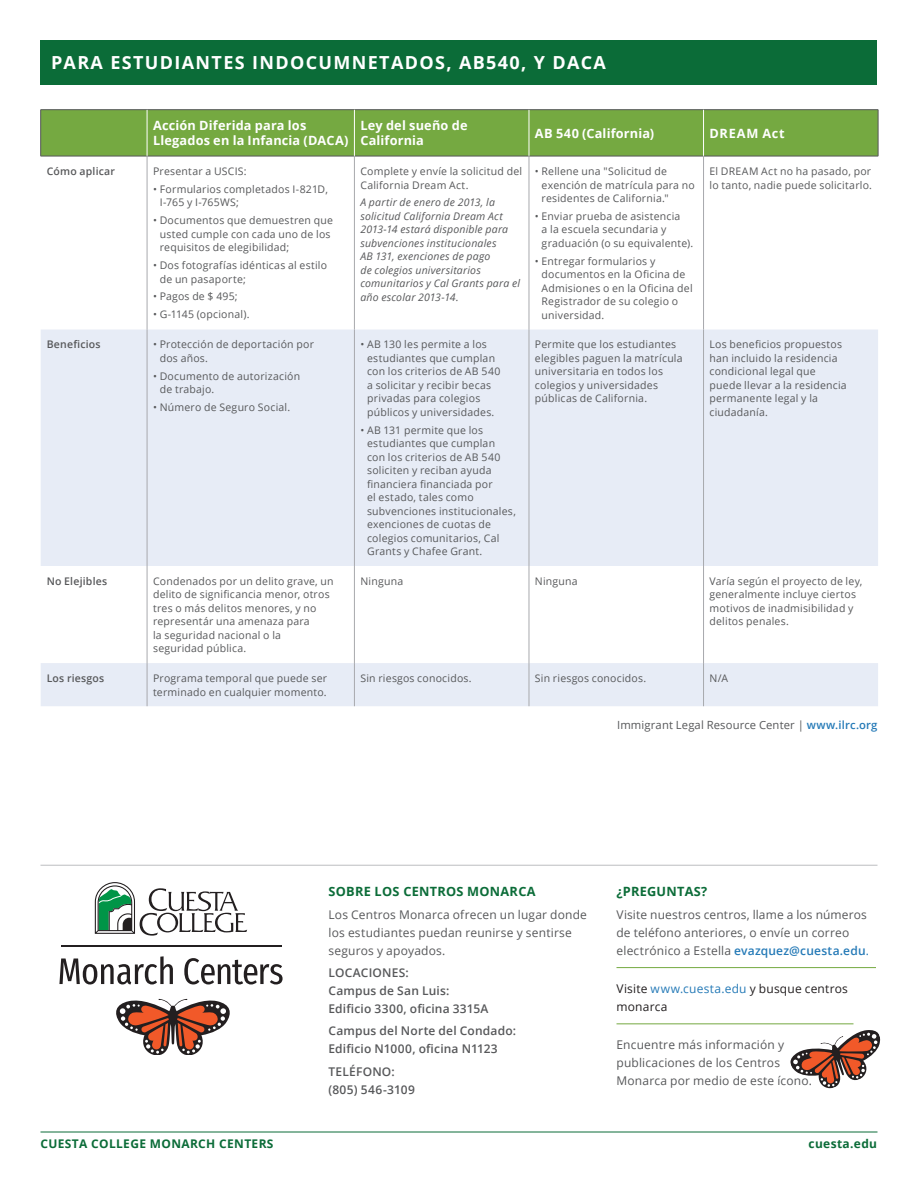
<style>
.page{position:relative;width:918px;height:1188px;background:#fff}
.page>*{position:absolute;margin:0;border:0;box-sizing:border-box;transform-origin:0 0}
.t1{font:700 18px "Open Sans";letter-spacing:.075em;color:#fff}
.t2{font:700 12.75px/15px "Open Sans";letter-spacing:.015em;color:#fff}
.t3{font:700 12.75px "Open Sans";letter-spacing:.02em;color:#0b6c38}
.t4{font:700 12.75px "Open Sans";letter-spacing:.06em;color:#fff}
.t5{font:12px/18px "Open Sans";letter-spacing:.015em;color:#57585a}
.t6{font:600 12px/18px "Open Sans";letter-spacing:.015em;color:#57585a}
.t7{font:12px/18px "Open Sans";letter-spacing:.015em;color:#231f20}
.t8{font:700 12px "Open Sans";letter-spacing:.03em;color:#0b6c38}
.t9{font:11.25px "Open Sans";letter-spacing:.01em;color:#57585a}
.t10{font:10.5px/13.5px "Open Sans";letter-spacing:.02em;color:#57585a}
.t11{font:italic 10.5px/13.5px "Open Sans";letter-spacing:.02em;color:#57585a}
.t12{font:600 10.5px "Open Sans";letter-spacing:.02em;color:#57585a}
.s1{font-weight:600;color:#257ab7}
.s2{color:#257ab7}
</style>
<div class="page">
<hr style="left:40px;top:1132px;width:838px;height:1px;background:#0b6c38">
<svg style="left:116px;top:998px;width:114px;height:56px"></svg>
<svg style="left:59px;top:956px;width:114px;height:28px"></svg>
<svg style="left:184px;top:958px;width:99px;height:26px"></svg>
<hr style="left:61px;top:945px;width:221px;height:2px;background:#231f20">
<svg style="left:95px;top:882px;width:152px;height:54px"></svg>
<hr style="left:40px;top:865px;width:838px;height:1px;background:#bcbdc0">
<div style="left:40px;top:40px;width:838px;height:45px;background:#0b6c38"></div>
<hr style="left:616px;top:967px;width:260px;height:1px;background:#75a941">
<hr style="left:616px;top:1023px;width:238px;height:1px;background:#75a941">
<svg style="left:790px;top:1030px;width:91px;height:59px"></svg>
<div style="left:41px;top:110px;width:837px;height:46px;background:#75a941"></div>
<svg style="left:41px;top:330px;width:837px;height:376px;fill:#e7ecf6"></svg>
<hr style="left:40px;top:109px;width:107px;height:1px;background:#57585a">
<hr style="left:40px;top:110px;width:1px;height:46px;background:#57585a">
<hr style="left:147px;top:109px;width:207px;height:1px;background:#57585a">
<hr style="left:354px;top:109px;width:175px;height:1px;background:#57585a">
<hr style="left:529px;top:109px;width:175px;height:1px;background:#57585a">
<hr style="left:704px;top:109px;width:174px;height:1px;background:#57585a">
<hr style="left:878px;top:110px;width:1px;height:46px;background:#57585a">
<hr style="left:40px;top:156px;width:107px;height:1px;background:#57585a">
<hr style="left:147px;top:156px;width:207px;height:1px;background:#57585a">
<hr style="left:354px;top:156px;width:175px;height:1px;background:#57585a">
<hr style="left:529px;top:156px;width:175px;height:1px;background:#57585a">
<hr style="left:704px;top:156px;width:174px;height:1px;background:#57585a">
<hr style="left:147px;top:110px;width:1px;height:46px;background:#fff">
<hr style="left:354px;top:110px;width:1px;height:46px;background:#fff">
<hr style="left:529px;top:110px;width:1px;height:46px;background:#fff">
<hr style="left:703px;top:110px;width:1px;height:46px;background:#fff">
<hr style="left:147px;top:156px;width:1px;height:174px;background:#a8a9ad">
<hr style="left:354px;top:156px;width:1px;height:174px;background:#a8a9ad">
<hr style="left:529px;top:156px;width:1px;height:174px;background:#a8a9ad">
<hr style="left:703px;top:156px;width:1px;height:174px;background:#a8a9ad">
<hr style="left:147px;top:330px;width:1px;height:236px;background:#a8a9ad">
<hr style="left:354px;top:330px;width:1px;height:236px;background:#a8a9ad">
<hr style="left:529px;top:330px;width:1px;height:236px;background:#a8a9ad">
<hr style="left:703px;top:330px;width:1px;height:236px;background:#a8a9ad">
<hr style="left:147px;top:566px;width:1px;height:97px;background:#a8a9ad">
<hr style="left:354px;top:566px;width:1px;height:97px;background:#a8a9ad">
<hr style="left:529px;top:566px;width:1px;height:97px;background:#a8a9ad">
<hr style="left:703px;top:566px;width:1px;height:97px;background:#a8a9ad">
<hr style="left:147px;top:663px;width:1px;height:43px;background:#a8a9ad">
<hr style="left:354px;top:663px;width:1px;height:43px;background:#a8a9ad">
<hr style="left:529px;top:663px;width:1px;height:43px;background:#a8a9ad">
<hr style="left:703px;top:663px;width:1px;height:43px;background:#a8a9ad">
<h1 class="t1" style="left:51px;top:50px;width:557px">PARA ESTUDIANTES INDOCUMNETADOS, AB540, Y DACA</h1>
<p class="t2" style="left:153px;top:118px;width:197px">Acción Diferida para los<br>Llegados en la Infancia (DACA)</p>
<p class="t2" style="left:360px;top:118px;width:109px">Ley del sueño de<br>California</p>
<p class="t2" style="left:535px;top:125px;width:121px">AB 540 (California)</p>
<p class="t4" style="left:710px;top:124px;width:77px">DREAM Act</p>
<p class="t12" style="left:47px;top:164px;width:70px">Cómo aplicar</p>
<p class="t10" style="left:153px;top:164px;width:95px">Presentar a USCIS:</p>
<p class="t10" style="left:160px;top:182px;width:170px;text-indent:-7px">• Formularios completados I-821D,<br>I-765 y I-765WS;</p>
<p class="t10" style="left:160px;top:213px;width:175px;text-indent:-7px">• Documentos que demuestren que usted cumple con cada uno de los requisitos de elegibilidad;</p>
<p class="t10" style="left:160px;top:258px;width:169px;text-indent:-7px">• Dos fotografías idénticas al estilo de un pasaporte;</p>
<p class="t10" style="left:153px;top:290px;width:86px">• Pagos de $ 495;</p>
<p class="t10" style="left:153px;top:307px;width:98px">• G-1145 (opcional).</p>
<p class="t12" style="left:47px;top:337px;width:56px">Beneficios</p>
<p class="t10" style="left:160px;top:338px;width:156px;text-indent:-7px">• Protección de deportación por dos años.</p>
<p class="t10" style="left:160px;top:369px;width:142px;text-indent:-7px">• Documento de autorización de trabajo.</p>
<p class="t10" style="left:153px;top:400px;width:139px">• Número de Seguro Social.</p>
<p class="t10" style="left:360px;top:164px;width:163px">Complete y envíe la solicitud del<br>California Dream Act.</p>
<p class="t11" style="left:360px;top:196px;width:161px">A partir de enero de 2013, la solicitud California Dream Act<br>2013-14 estará disponible para subvenciones institucionales<br>AB 131, exenciones de pago<br>de colegios universitarios comunitarios y Cal Grants para el año escolar 2013-14.</p>
<p class="t10" style="left:367px;top:338px;width:135px;text-indent:-7px">• AB 130 les permite a los estudiantes que cumplan con los criterios de AB 540 a solicitar y recibir becas privadas para colegios públicos y universidades.</p>
<p class="t10" style="left:367px;top:423px;width:150px;text-indent:-7px">• AB 131 permite que los estudiantes que cumplan<br>con los criterios de AB 540 soliciten y reciban ayuda financiera financiada por<br>el estado, tales como subvenciones institucionales, exenciones de cuotas de colegios comunitarios, Cal<br>Grants y Chafee Grant.</p>
<p class="t10" style="left:542px;top:164px;width:155px;text-indent:-7px">• Rellene una "Solicitud de exención de matrícula para no residentes de California."</p>
<p class="t10" style="left:542px;top:209px;width:153px;text-indent:-7px">• Enviar prueba de asistencia<br>a la escuela secundaria y graduación (o su equivalente).</p>
<p class="t10" style="left:542px;top:254px;width:153px;text-indent:-7px">• Entregar formularios y documentos en la Oficina de<br>Admisiones o en la Oficina del<br>Registrador de su colegio o universidad.</p>
<p class="t10" style="left:710px;top:164px;width:164px">El DREAM Act no ha pasado, por lo tanto, nadie puede solicitarlo.</p>
<p class="t10" style="left:535px;top:338px;width:149px">Permite que los estudiantes elegibles paguen la matrícula universitaria en todos los colegios y universidades públicas de California.</p>
<p class="t10" style="left:710px;top:338px;width:139px">Los beneficios propuestos han incluido la residencia condicional legal que puede llevar a la residencia permanente legal y la ciudadanía.</p>
<p class="t12" style="left:47px;top:574px;width:62px">No Elejibles</p>
<p class="t10" style="left:153px;top:574px;width:182px">Condenados por un delito grave, un delito de significancia menor, otros tres o más delitos menores, y no representár una amenaza para<br>la seguridad nacional o la seguridad pública.</p>
<p class="t10" style="left:360px;top:574px;width:44px">Ninguna</p>
<p class="t10" style="left:535px;top:574px;width:44px">Ninguna</p>
<p class="t10" style="left:710px;top:574px;width:154px">Varía según el proyecto de ley, generalmente incluye ciertos motivos de inadmisibilidad y delitos penales.</p>
<p class="t12" style="left:47px;top:671px;width:59px">Los riesgos</p>
<p class="t10" style="left:153px;top:671px;width:176px">Programa temporal que puede ser terminado en cualquier momento.</p>
<p class="t10" style="left:360px;top:671px;width:113px">Sin riesgos conocidos.</p>
<p class="t10" style="left:535px;top:671px;width:113px">Sin riesgos conocidos.</p>
<p class="t10" style="left:710px;top:671px;width:20px">N/A</p>
<p class="t9" style="left:617px;top:717px;width:262px">Immigrant Legal Resource Center | <span class="s1">www.ilrc.org</span></p>
<p class="t3" style="left:328px;top:883px;width:209px">SOBRE LOS CENTROS MONARCA</p>
<p class="t5" style="left:328px;top:905px;width:260px">Los Centros Monarca ofrecen un lugar donde los estudiantes puedan reunirse y sentirse seguros y apoyados.</p>
<p class="t6" style="left:328px;top:963px;width:162px">LOCACIONES:<br>Campus de San Luis:<br>Edificio 3300, oficina 3315A</p>
<p class="t6" style="left:328px;top:1022px;width:189px">Campus del Norte del Condado:<br>Edificio N1000, oficina N1123</p>
<p class="t6" style="left:328px;top:1062px;width:88px">TELÉFONO: (805) 546-3109</p>
<p class="t3" style="left:616px;top:883px;width:92px">¿PREGUNTAS?</p>
<p class="t5" style="left:616px;top:905px;width:254px">Visite nuestros centros, llame a los números de teléfono anteriores, o envíe un correo electrónico a Estella <span class="s1">evazquez@cuesta.edu</span><span class="s2">.</span></p>
<p class="t7" style="left:616px;top:979px;width:233px">Visite <span class="s2">www.cuesta.edu</span> y busque centros monarca</p>
<p class="t5" style="left:616px;top:1035px;width:197px">Encuentre más información y publicaciones de los Centros<br>Monarca por medio de este ícono.</p>
<p class="t8" style="left:40px;top:1135px;width:235px">CUESTA COLLEGE MONARCH CENTERS</p>
<p class="t8" style="left:809px;top:1135px;width:70px">cuesta.edu</p>
</div>
